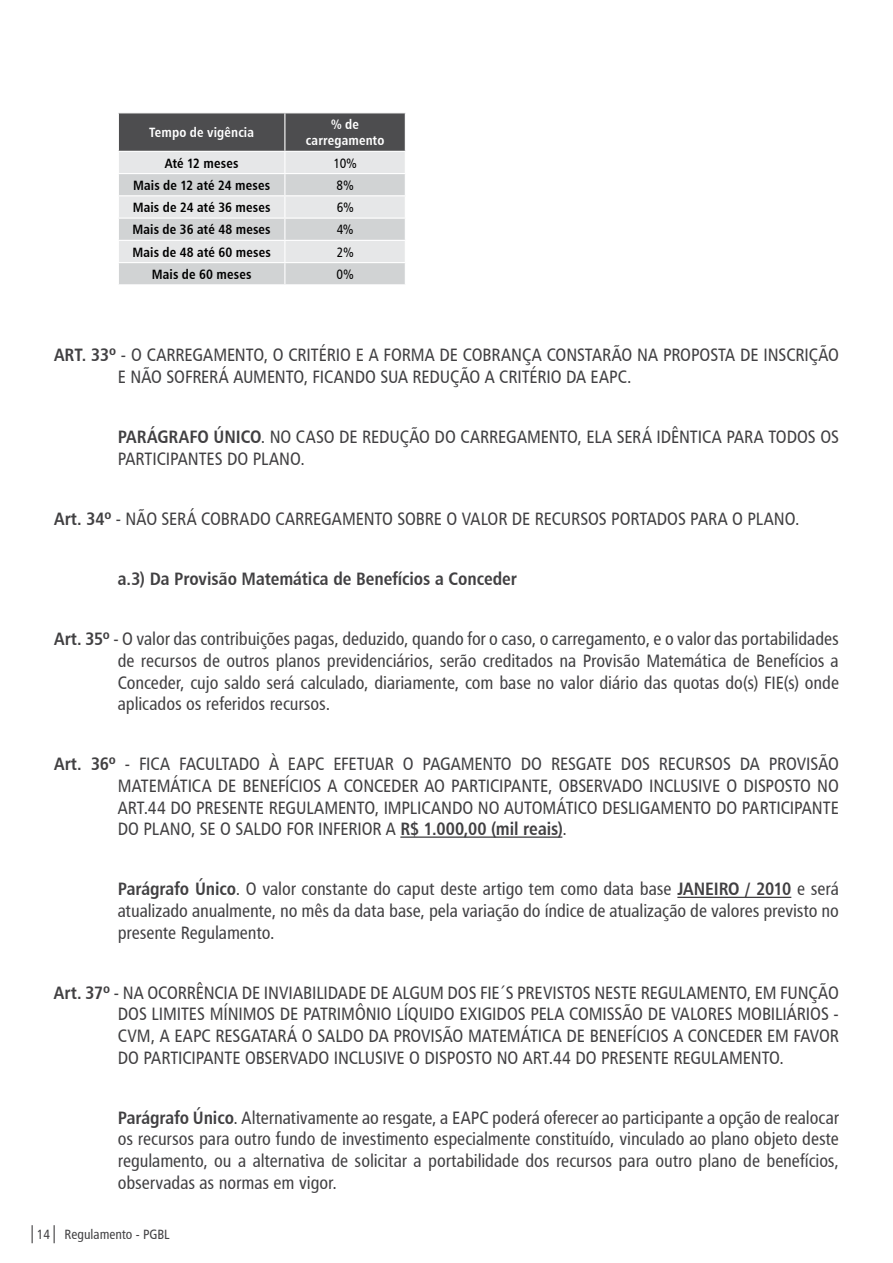
<style>
.page{position:relative;width:893px;height:1263px;background:#fff}
.page>*{position:absolute;margin:0;border:0;box-sizing:border-box;transform-origin:0 0}
.t1{font:18px/21.6px "Humanist 777 BT Roman Condensed B";letter-spacing:-.005em;color:#414042;text-align:justify}
.t2{font:18px "Humanist 777 BT Bold Condensed B";color:#414042}
.t3{font:13.5px "Humanist 777 BT Bold Condensed B";letter-spacing:.01em;color:#000}
.t4{font:13.5px/16.2px "Humanist 777 BT Bold Condensed B";letter-spacing:.01em;color:#fff;text-align:center}
.t5{font:13.5px "Humanist 777 BT Roman Condensed B";color:#414042}
.t6{font:13.5px "Humanist 777 BT Roman Condensed B";color:#000}
.s1{font-family:"Humanist 777 BT Bold Condensed B"}
.s2{font-size:18px}
</style>
<div class="page">
<hr style="left:400px;top:836px;width:162px;height:2px;background:#414042">
<hr style="left:677px;top:897px;width:114px;height:1px;background:#414042">
<svg style="left:118px;top:113px;width:288px;height:172px;background:#c0c1c2"></svg>
<hr style="left:285px;top:284px;width:121px;height:1px;background:#fff">
<p class="t4" style="left:149px;top:124px;width:107px">Tempo de vigência</p>
<p class="t4" style="left:306px;top:116px;width:80px">% de carregamento</p>
<p class="t3" style="left:165px;top:154px;width:75px">Até 12 meses</p>
<p class="t6" style="left:334px;top:154px;width:25px">10%</p>
<p class="t3" style="left:133px;top:177px;width:139px">Mais de 12 até 24 meses</p>
<p class="t6" style="left:337px;top:177px;width:18px">8%</p>
<p class="t3" style="left:133px;top:199px;width:139px">Mais de 24 até 36 meses</p>
<p class="t6" style="left:337px;top:199px;width:18px">6%</p>
<p class="t3" style="left:133px;top:221px;width:140px">Mais de 36 até 48 meses</p>
<p class="t6" style="left:337px;top:221px;width:18px">4%</p>
<p class="t3" style="left:132px;top:243px;width:140px">Mais de 48 até 60 meses</p>
<p class="t6" style="left:337px;top:244px;width:18px">2%</p>
<p class="t3" style="left:152px;top:266px;width:101px">Mais de 60 meses</p>
<p class="t6" style="left:337px;top:266px;width:19px">0%</p>
<p class="t1" style="left:118px;top:344px;width:723px;text-indent:-64px"><span class="s1">ART. 33º</span> - O CARREGAMENTO, O CRITÉRIO E A FORMA DE COBRANÇA CONSTARÃO NA PROPOSTA DE INSCRIÇÃO<br>E NÃO SOFRERÁ AUMENTO, FICANDO SUA REDUÇÃO A CRITÉRIO DA EAPC.</p>
<p class="t1" style="left:118px;top:426px;width:723px"><span class="s1">PARÁGRAFO ÚNICO</span>. NO CASO DE REDUÇÃO DO CARREGAMENTO, ELA SERÁ IDÊNTICA PARA TODOS OS<br>PARTICIPANTES DO PLANO.</p>
<p class="t1" style="left:54px;top:507px;width:747px"><span class="s1">Art. 34º</span> - NÃO SERÁ COBRADO CARREGAMENTO SOBRE O VALOR DE RECURSOS PORTADOS PARA O PLANO.</p>
<p class="t2" style="left:118px;top:567px;width:400px">a.3) Da Provisão Matemática de Benefícios a Conceder</p>
<p class="t1" style="left:118px;top:628px;width:723px;text-indent:-64px"><span class="s1">Art. 35º</span> - O valor das contribuições pagas, deduzido, quando for o caso, o carregamento, e o valor das portabilidades de recursos de outros planos previdenciários, serão creditados na Provisão Matemática de Benefícios a Conceder, cujo saldo será calculado, diariamente, com base no valor diário das quotas do(s) FIE(s) onde aplicados os referidos recursos.</p>
<p class="t1" style="left:118px;top:753px;width:723px;text-indent:-64px"><span class="s1">Art. 36º</span> - FICA FACULTADO À EAPC EFETUAR O PAGAMENTO DO RESGATE DOS RECURSOS DA PROVISÃO MATEMÁTICA DE BENEFÍCIOS A CONCEDER AO PARTICIPANTE, OBSERVADO INCLUSIVE O DISPOSTO NO ART.44 DO PRESENTE REGULAMENTO, IMPLICANDO NO AUTOMÁTICO DESLIGAMENTO DO PARTICIPANTE DO PLANO, SE O SALDO FOR INFERIOR A <span class="s1">R$ 1.000,00 (mil reais)</span>.</p>
<p class="t1" style="left:118px;top:878px;width:723px"><span class="s1">Parágrafo Único</span>. O valor constante do caput deste artigo tem como data base <span class="s1">JANEIRO / 2010</span> e será atualizado anualmente, no mês da data base, pela variação do índice de atualização de valores previsto no presente Regulamento.</p>
<p class="t1" style="left:118px;top:981px;width:723px;text-indent:-64px"><span class="s1">Art. 37º</span> - NA OCORRÊNCIA DE INVIABILIDADE DE ALGUM DOS FIE´S PREVISTOS NESTE REGULAMENTO, EM FUNÇÃO DOS LIMITES MÍNIMOS DE PATRIMÔNIO LÍQUIDO EXIGIDOS PELA COMISSÃO DE VALORES MOBILIÁRIOS - CVM, A EAPC RESGATARÁ O SALDO DA PROVISÃO MATEMÁTICA DE BENEFÍCIOS A CONCEDER EM FAVOR DO PARTICIPANTE OBSERVADO INCLUSIVE O DISPOSTO NO ART.44 DO PRESENTE REGULAMENTO.</p>
<p class="t1" style="left:118px;top:1106px;width:723px"><span class="s1">Parágrafo Único</span>. Alternativamente ao resgate, a EAPC poderá oferecer ao participante a opção de realocar os recursos para outro fundo de investimento especialmente constituído, vinculado ao plano objeto deste regulamento, ou a alternativa de solicitar a portabilidade dos recursos para outro plano de benefícios, observadas as normas em vigor.</p>
<p class="t5" style="left:28px;top:1226px;width:143px"><span class="s2">|</span>14<span class="s2">|</span> Regulamento - PGBL</p>
</div>
